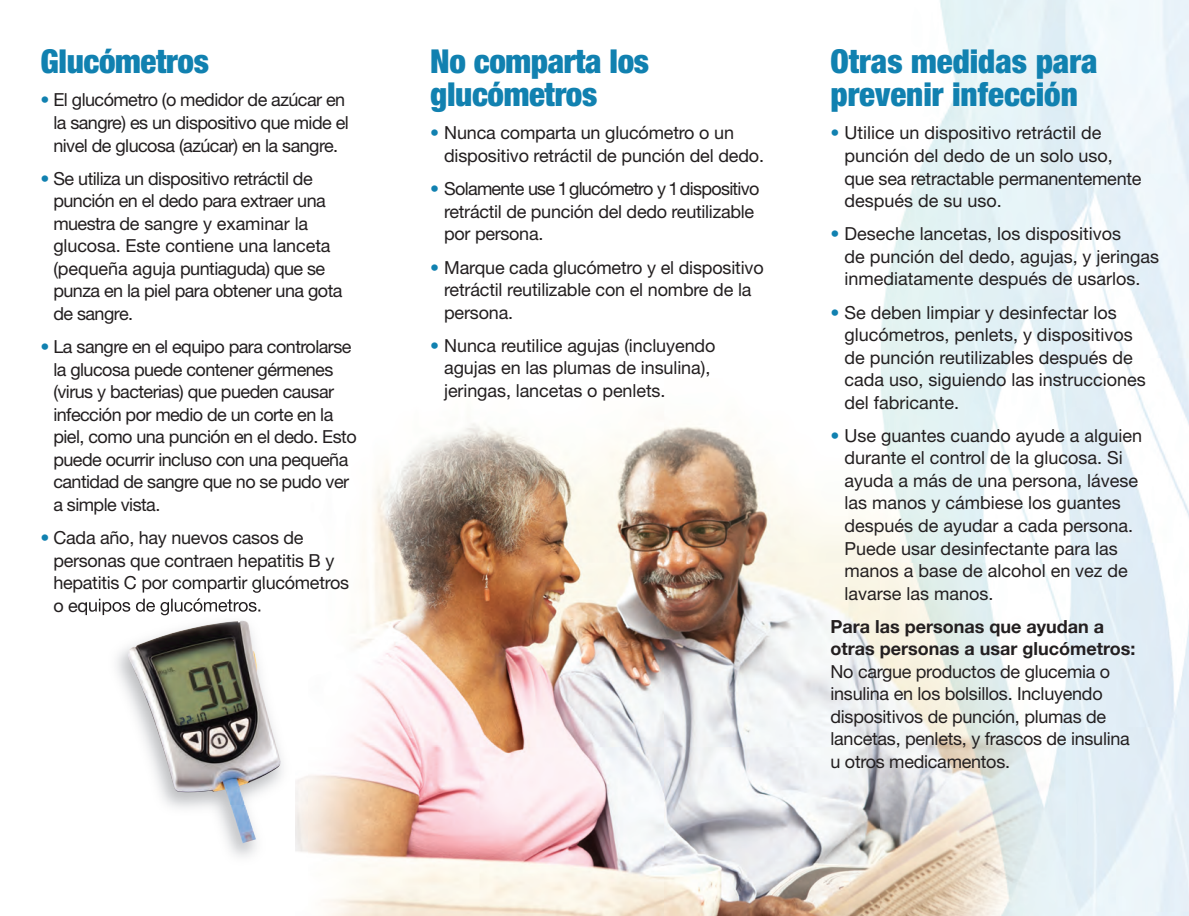
<style>
.page{position:relative;width:1189px;height:916px;background:#fff}
.page>*{position:absolute;margin:0;border:0;box-sizing:border-box;transform-origin:0 0}
.t1{font:900 condensed 33px/33px "Helvetica Neue";letter-spacing:-.01em;color:#1181b0}
.t2{font:18px/22.5px "Helvetica Neue";letter-spacing:-.015em;color:#231f20}
.t3{font:700 18px/22.5px "Helvetica Neue";color:#231f20}
.s1{color:#1181b0}
</style>
<div class="page">
<img style="left:308px;top:379px;width:573px;height:537px">
<img style="left:881px;top:0;width:308px;height:916px">
<img style="left:881px;top:379px;width:235px;height:537px">
<img style="left:86px;top:587px;width:222px;height:270px">
<img style="left:86px;top:587px;width:113px;height:5px">
<img style="left:86px;top:598px;width:116px;height:17px">
<img style="left:128px;top:620px;width:153px;height:223px">
<h1 class="t1" style="left:41px;top:48px;width:170px">Glucómetros</h1>
<p class="t2" style="left:53px;top:91px;width:297px;text-indent:-13px"><span class="s1">•</span> El glucómetro (o medidor de azúcar en la sangre) es un dispositivo que mide el nivel de glucosa (azúcar) en la sangre.</p>
<p class="t2" style="left:53px;top:169px;width:291px;text-indent:-13px"><span class="s1">•</span> Se utiliza un dispositivo retráctil de punción en el dedo para extraer una muestra de sangre y examinar la glucosa. Este contiene una lanceta (pequeña aguja puntiaguda) que se punza en la piel para obtener una gota de sangre.</p>
<p class="t2" style="left:53px;top:337px;width:305px;text-indent:-13px"><span class="s1">•</span> La sangre en el equipo para controlarse la glucosa puede contener gérmenes (virus y bacterias) que pueden causar infección por medio de un corte en la piel, como una punción en el dedo. Esto puede ocurrir incluso con una pequeña cantidad de sangre que no se pudo ver a simple vista.</p>
<p class="t2" style="left:53px;top:528px;width:297px;text-indent:-13px"><span class="s1">•</span> Cada año, hay nuevos casos de personas que contraen hepatitis B y hepatitis C por compartir glucómetros</p>
<h1 class="t1" style="left:430px;top:48px;width:220px">No comparta los glucómetros</h1>
<p class="t2" style="left:444px;top:124px;width:321px;text-indent:-14px"><span class="s1">•</span> Nunca comparta un glucómetro o un dispositivo retráctil de punción del dedo.</p>
<p class="t2" style="left:444px;top:179px;width:317px;text-indent:-14px"><span class="s1">•</span> Solamente use 1 glucómetro y 1 dispositivo retráctil de punción del dedo reutilizable por persona.</p>
<p class="t2" style="left:444px;top:258px;width:321px;text-indent:-14px"><span class="s1">•</span> Marque cada glucómetro y el dispositivo retráctil reutilizable con el nombre de la persona.</p>
<p class="t2" style="left:444px;top:336px;width:273px;text-indent:-14px"><span class="s1">•</span> Nunca reutilice agujas (incluyendo agujas en las plumas de insulina), jeringas, lancetas o penlets.</p>
<h1 class="t1" style="left:830px;top:48px;width:269px">Otras medidas para prevenir infección</h1>
<p class="t2" style="left:844px;top:124px;width:299px;text-indent:-14px"><span class="s1">•</span> Utilice un dispositivo retráctil de punción del dedo de un solo uso, que sea retractable permanentemente después de su uso.</p>
<p class="t2" style="left:844px;top:224px;width:316px;text-indent:-14px"><span class="s1">•</span> Deseche lancetas, los dispositivos<br>de punción del dedo, agujas, y jeringas inmediatamente después de usarlos.</p>
<p class="t2" style="left:844px;top:303px;width:303px;text-indent:-14px"><span class="s1">•</span> Se deben limpiar y desinfectar los glucómetros, penlets, y dispositivos de punción reutilizables después de cada uso, siguiendo las instrucciones del fabricante.</p>
<p class="t2" style="left:844px;top:426px;width:299px;text-indent:-14px"><span class="s1">•</span> Use guantes cuando ayude a alguien durante el control de la glucosa. Si ayuda a más de una persona, lávese las manos y cámbiese los guantes después de ayudar a cada persona.<br>Puede usar desinfectante para las manos a base de alcohol en vez de lavarse las manos.</p>
<p class="t3" style="left:830px;top:615px;width:306px">Para las personas que ayudan a otras personas a usar glucómetros:</p>
<p class="t2" style="left:830px;top:662px;width:301px">No cargue productos de glucemia o insulina en los bolsillos. Incluyendo dispositivos de punción, plumas de lancetas, penlets, y frascos de insulina u otros medicamentos.</p>
</div>
